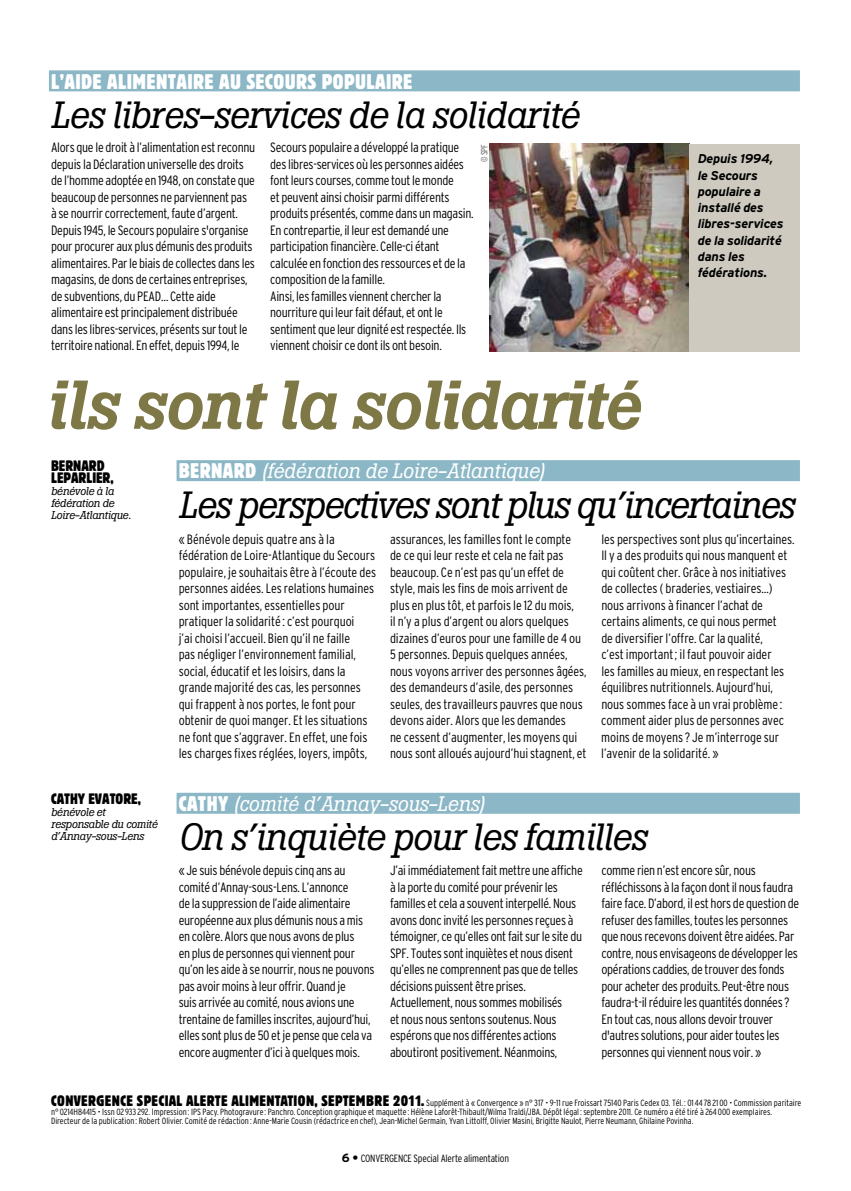
<style>
.page{position:relative;width:851px;height:1191px;background:#fff}
.page>*{position:absolute;margin:0;border:0;box-sizing:border-box;transform-origin:0 0}
.t1{font:italic 500 68.25px "Boton";letter-spacing:-.025em;color:#7e7847}
.t2{font:italic 37.5px "Boton";letter-spacing:-.015em;color:#000}
.t3{font:condensed 21px "Block BE";letter-spacing:.02em;color:#fff}
.t4{font:italic 20.7px "Boton";color:#fff}
.t5{font:condensed 15px/12px "Block BE";color:#000}
.t6{font:300 condensed 13.5px/16.5px "Interstate";letter-spacing:-.02em;color:#000}
.t7{font:italic 700 12.75px/16.2px "Interstate";letter-spacing:-.015em;color:#000}
.t8{font:italic 11.25px/12px "Boton";letter-spacing:-.015em;color:#000}
.t9{font:300 condensed 10.5px "Interstate";letter-spacing:-.02em;color:#000}
.t10{font:300 condensed 9px/9px "Interstate";color:#000}
.t11{font:300 condensed 9px "Interstate";color:#58585a}
.s1{font-family:"Block BE";font-style:normal;font-stretch:condensed;font-size:21px}
.s2{font-family:"Block BE";font-weight:400;font-size:15px}
.s3{font-weight:700;font-stretch:normal;font-size:12px}
</style>
<div class="page">
<div style="left:176px;top:460px;width:623px;height:21px;background:#8cb7c6"></div>
<div style="left:176px;top:792px;width:623px;height:21px;background:#8cb7c6"></div>
<div style="left:49px;top:70px;width:750px;height:21px;background:#8cb7c6"></div>
<img style="left:489px;top:144px;width:200px;height:208px">
<div style="left:689px;top:144px;width:110px;height:207px;background:#cfcac0"></div>
<p class="t3" style="left:51px;top:69px;width:362px">L’AIDE ALIMENTAIRE AU SECOURS POPULAIRE</p>
<p class="t2" style="left:51px;top:93px;width:529px">Les libres-services de la solidarité</p>
<p class="t6" style="left:51px;top:139px;width:206px">Alors que le droit à l’alimentation est reconnu depuis la Déclaration universelle des droits de l’homme adoptée en 1948, on constate que beaucoup de personnes ne parviennent pas à se nourrir correctement, faute d’argent.<br>Depuis 1945, le Secours populaire s'organise pour procurer aux plus démunis des produits alimentaires. Par le biais de collectes dans les magasins, de dons de certaines entreprises, de subventions, du PEAD… Cette aide alimentaire est principalement distribuée dans les libres-services, présents sur tout le territoire national. En effet, depuis 1994, le</p>
<p class="t6" style="left:270px;top:139px;width:205px">Secours populaire a développé la pratique des libres-services où les personnes aidées font leurs courses, comme tout le monde<br>et peuvent ainsi choisir parmi différents produits présentés, comme dans un magasin.<br>En contrepartie, il leur est demandé une participation financière. Celle-ci étant calculée en fonction des ressources et de la composition de la famille.<br>Ainsi, les familles viennent chercher la nourriture qui leur fait défaut, et ont le sentiment que leur dignité est respectée. Ils viennent choisir ce dont ils ont besoin.</p>
<p class="t11" style="left:479px;top:162px;width:20px;rotate:-90deg">© SPF</p>
<p class="t1" style="left:47px;top:365px;width:595px">ils sont la solidarité</p>
<p class="t7" style="left:697px;top:151px;width:87px">Depuis 1994, le Secours populaire a installé des libres-services de la solidarité dans les fédérations.</p>
<p class="t5" style="left:51px;top:459px;width:64px">BERNARD<br>LEPARLIER,</p>
<p class="t8" style="left:51px;top:485px;width:82px">bénévole à la fédération de<br>Loire-Atlantique.</p>
<p class="t5" style="left:51px;top:792px;width:91px">CATHY EVATORE,</p>
<p class="t8" style="left:51px;top:806px;width:108px">bénévole et responsable du comité d’Annay-sous-Lens</p>
<p class="t4" style="left:179px;top:459px;width:368px"><span class="s1">BERNARD</span> (fédération de Loire-Atlantique)</p>
<p class="t2" style="left:179px;top:483px;width:617px">Les perspectives sont plus qu’incertaines</p>
<p class="t6" style="left:179px;top:530px;width:199px">« Bénévole depuis quatre ans à la fédération de Loire-Atlantique du Secours populaire, je souhaitais être à l’écoute des personnes aidées. Les relations humaines sont importantes, essentielles pour pratiquer la solidarité : c’est pourquoi<br>j’ai choisi l’accueil. Bien qu’il ne faille<br>pas négliger l’environnement familial, social, éducatif et les loisirs, dans la grande majorité des cas, les personnes qui frappent à nos portes, le font pour obtenir de quoi manger. Et les situations ne font que s’aggraver. En effet, une fois les charges fixes réglées, loyers, impôts,</p>
<p class="t6" style="left:390px;top:530px;width:198px">assurances, les familles font le compte<br>de ce qui leur reste et cela ne fait pas beaucoup. Ce n’est pas qu’un effet de style, mais les fins de mois arrivent de plus en plus tôt, et parfois le 12 du mois,<br>il n’y a plus d’argent ou alors quelques dizaines d’euros pour une famille de 4 ou 5 personnes. Depuis quelques années, nous voyons arriver des personnes âgées, des demandeurs d’asile, des personnes seules, des travailleurs pauvres que nous devons aider. Alors que les demandes<br>ne cessent d’augmenter, les moyens qui nous sont alloués aujourd’hui stagnent, et</p>
<p class="t6" style="left:601px;top:530px;width:195px">les perspectives sont plus qu’incertaines.<br>Il y a des produits qui nous manquent et qui coûtent cher. Grâce à nos initiatives de collectes ( braderies, vestiaires…) nous arrivons à financer l’achat de certains aliments, ce qui nous permet<br>de diversifier l’offre. Car la qualité,<br>c’est important; il faut pouvoir aider<br>les familles au mieux, en respectant les équilibres nutritionnels. Aujourd’hui, nous sommes face à un vrai problème : comment aider plus de personnes avec moins de moyens ? Je m’interroge sur l’avenir de la solidarité. »</p>
<p class="t4" style="left:179px;top:791px;width:308px"><span class="s1">CATHY</span> (comité d’Annay-sous-Lens)</p>
<p class="t2" style="left:179px;top:815px;width:470px">On s’inquiète pour les familles</p>
<p class="t6" style="left:179px;top:862px;width:197px">« Je suis bénévole depuis cinq ans au comité d’Annay-sous-Lens. L’annonce<br>de la suppression de l’aide alimentaire européenne aux plus démunis nous a mis en colère. Alors que nous avons de plus<br>en plus de personnes qui viennent pour qu’on les aide à se nourrir, nous ne pouvons pas avoir moins à leur offrir. Quand je<br>suis arrivée au comité, nous avions une trentaine de familles inscrites, aujourd’hui, elles sont plus de 50 et je pense que cela va encore augmenter d’ici à quelques mois.</p>
<p class="t6" style="left:390px;top:862px;width:194px">J’ai immédiatement fait mettre une affiche à la porte du comité pour prévenir les familles et cela a souvent interpellé. Nous avons donc invité les personnes reçues à témoigner, ce qu’elles ont fait sur le site du SPF. Toutes sont inquiètes et nous disent qu’elles ne comprennent pas que de telles décisions puissent être prises.<br>Actuellement, nous sommes mobilisés<br>et nous nous sentons soutenus. Nous espérons que nos différentes actions aboutiront positivement. Néanmoins,</p>
<p class="t6" style="left:601px;top:862px;width:199px">comme rien n’est encore sûr, nous réfléchissons à la façon dont il nous faudra faire face. D’abord, il est hors de question de refuser des familles, toutes les personnes que nous recevons doivent être aidées. Par contre, nous envisageons de développer les opérations caddies, de trouver des fonds pour acheter des produits. Peut-être nous faudra-t-il réduire les quantités données ?<br>En tout cas, nous allons devoir trouver d'autres solutions, pour aider toutes les personnes qui viennent nous voir. »</p>
<p class="t10" style="left:51px;top:1098px;width:751px"><span class="s2">CONVERGENCE SPECIAL ALERTE ALIMENTATION, SEPTEMBRE 2011.</span> Supplément à « Convergence » n° 317 • 9-11 rue Froissart 75140 Paris Cedex 03. Tél. : 01 44 78 21 00 • Commission paritaire n° 0214H84415 • Issn 02 933 292. Impression : IPS Pacy. Photogravure : Panchro. Conception graphique et maquette : Hélène Laforêt-Thibault/Wilma Traldi/JBA. Dépôt légal : septembre 2011. Ce numéro a été tiré à 264 000 exemplaires.<br>Directeur de la publication : Robert Olivier. Comité de rédaction : Anne-Marie Cousin (rédactrice en chef), Jean-Michel Germain, Yvan Littolff, Olivier Masini, Brigitte Naulot, Pierre Neumann, Ghilaine Povinha.</p>
<p class="t9" style="left:342px;top:1152px;width:169px"><span class="s3">6 •</span> Convergence Special Alerte alimentation</p>
</div>
